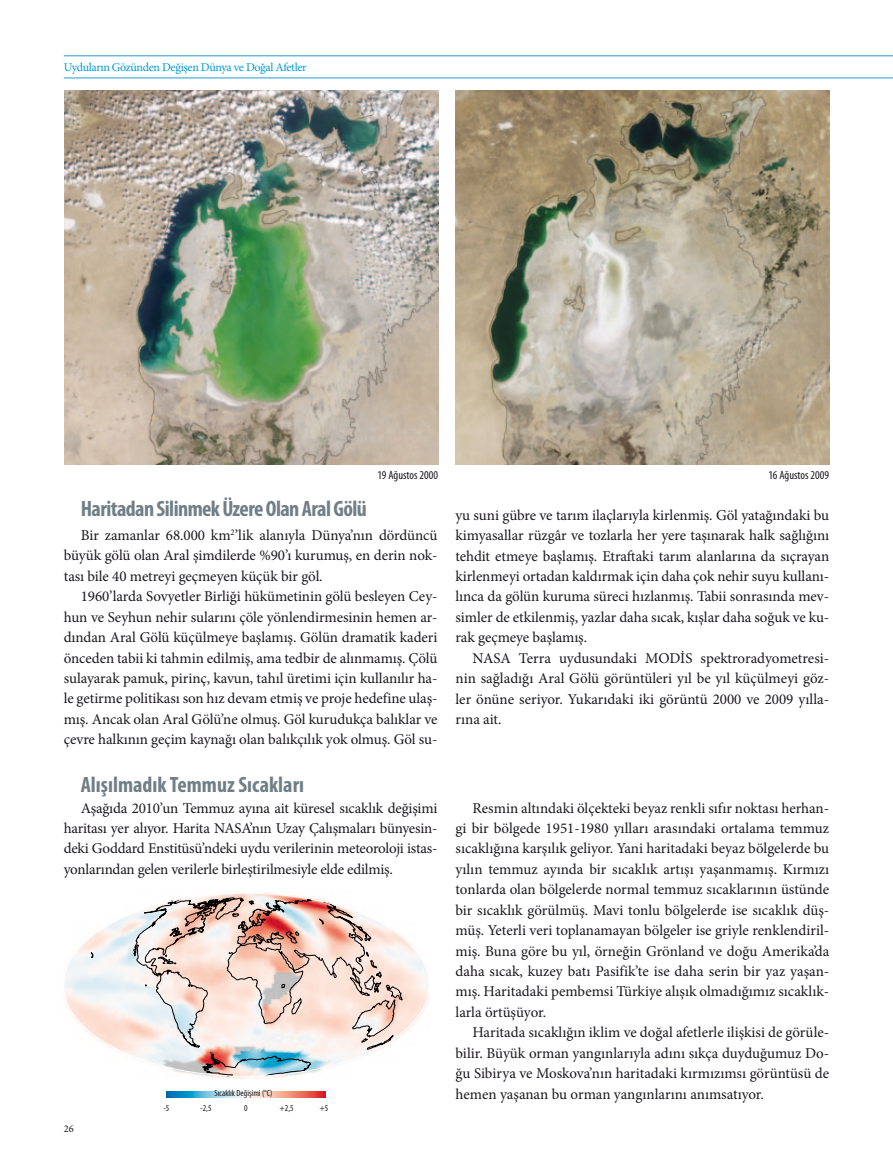
<style>
.page{position:relative;width:893px;height:1170px;background:#fff}
.page>*{position:absolute;margin:0;border:0;box-sizing:border-box;transform-origin:0 0}
.t1{font:700 condensed 22.2px "Myriad Pro";letter-spacing:-.025em;color:#707f87}
.t2{font:700 condensed 22.2px "Myriad Pro";color:#707f87}
.t3{font:15px/20.4px "Minion Pro";letter-spacing:-.005em;color:#1a171c;text-align:justify}
.t4{font:12px "Minion Pro";letter-spacing:-.03em;color:#009bd5}
.t5{font:condensed 12px "Myriad Pro";color:#1a171c}
.t6{font:10.35px "Minion Pro";color:#1a171c}
.t7{font:condensed 9px "Myriad Pro";color:#1a171c}
</style>
<div class="page">
<hr style="left:64px;top:56px;width:829px;height:1px;background:#2699d1">
<hr style="left:64px;top:78px;width:829px;height:1px;background:#2699d1">
<img style="left:65px;top:91px;width:373px;height:373px">
<img style="left:455px;top:91px;width:374px;height:373px">
<img style="left:65px;top:892px;width:364px;height:187px">
<svg style="left:91px;top:897px;width:312px;height:178px"></svg>
<img style="left:167px;top:1091px;width:159px;height:6px">
<p class="t4" style="left:64px;top:59px;width:244px">Uyduların Gözünden Değişen Dünya ve Doğal Afetler</p>
<p class="t5" style="left:377px;top:467px;width:62px">19 Ağustos 2000</p>
<p class="t5" style="left:768px;top:467px;width:62px">16 Ağustos 2009</p>
<h1 class="t1" style="left:81px;top:494px;width:288px">Haritadan Silinmek Üzere Olan Aral Gölü</h1>
<p class="t3" style="left:64px;top:525px;width:375px;text-indent:17px">Bir zamanlar 68.000 km<sup>2</sup>’lik alanıyla Dünya’nın dördüncü büyük gölü olan Aral şimdilerde %90’ı kurumuş, en derin nok&shy;tası bile 40 metreyi geçmeyen küçük bir göl.</p>
<p class="t3" style="left:64px;top:586px;width:375px;text-indent:17px">1960’larda Sovyetler Birliği hükümetinin gölü besleyen Cey&shy;hun ve Seyhun nehir sularını çöle yönlendirmesinin hemen ar&shy;dından Aral Gölü küçülmeye başlamış. Gölün dramatik kaderi önceden tabii ki tahmin edilmiş, ama tedbir de alınmamış. Çölü sulayarak pamuk, pirinç, kavun, tahıl üretimi için kullanılır ha&shy;le getirme politikası son hız devam etmiş ve proje hedefine ulaş&shy;mış. Ancak olan Aral Gölü’ne olmuş. Göl kurudukça balıklar ve çevre halkının geçim kaynağı olan balıkçılık yok olmuş. Göl su-</p>
<p class="t3" style="left:455px;top:504px;width:375px">yu suni gübre ve tarım ilaçlarıyla kirlenmiş. Göl yatağındaki bu kimyasallar rüzgâr ve tozlarla her yere taşınarak halk sağlığını tehdit etmeye başlamış. Etraftaki tarım alanlarına da sıçrayan kirlenmeyi ortadan kaldırmak için daha çok nehir suyu kullanı&shy;lınca da gölün kuruma süreci hızlanmış. Tabii sonrasında mev&shy;simler de etkilenmiş, yazlar daha sıcak, kışlar daha soğuk ve ku&shy;rak geçmeye başlamış.</p>
<p class="t3" style="left:455px;top:647px;width:375px;text-indent:17px">NASA Terra uydusundaki MODİS spektroradyometresi&shy;nin sağladığı Aral Gölü görüntüleri yıl be yıl küçülmeyi göz&shy;ler önüne seriyor. Yukarıdaki iki görüntü 2000 ve 2009 yılla&shy;rına ait.</p>
<h1 class="t2" style="left:81px;top:770px;width:225px">Alışılmadık Temmuz Sıcakları</h1>
<p class="t3" style="left:64px;top:797px;width:375px;text-indent:17px">Aşağıda 2010’un Temmuz ayına ait küresel sıcaklık değişimi haritası yer alıyor. Harita NASA’nın Uzay Çalışmaları bünyesin&shy;deki Goddard Enstitüsü’ndeki uydu verilerinin meteoroloji istas&shy;yonlarından gelen verilerle birleştirilmesiyle elde edilmiş.</p>
<p class="t3" style="left:455px;top:797px;width:375px;text-indent:17px">Resmin altındaki ölçekteki beyaz renkli sıfır noktası herhan&shy;gi bir bölgede 1951-1980 yılları arasındaki ortalama temmuz sıcaklığına karşılık geliyor. Yani haritadaki beyaz bölgelerde bu yılın temmuz ayında bir sıcaklık artışı yaşanmamış. Kırmızı tonlarda olan bölgelerde normal temmuz sıcaklarının üstünde bir sıcaklık görülmüş. Mavi tonlu bölgelerde ise sıcaklık düş&shy;müş. Yeterli veri toplanamayan bölgeler ise griyle renklendiril&shy;miş. Buna göre bu yıl, örneğin Grönland ve doğu Amerika’da daha sıcak, kuzey batı Pasifik’te ise daha serin bir yaz yaşan&shy;mış. Haritadaki pembemsi Türkiye alışık olmadığımız sıcaklık&shy;larla örtüşüyor.</p>
<p class="t3" style="left:455px;top:1022px;width:375px;text-indent:17px">Haritada sıcaklığın iklim ve doğal afetlerle ilişkisi de görüle&shy;bilir. Büyük orman yangınlarıyla adını sıkça duyduğumuz Do&shy;ğu Sibirya ve Moskova’nın haritadaki kırmızımsı görüntüsü de hemen yaşanan bu orman yangınlarını anımsatıyor.</p>
<p class="t7" style="left:214px;top:1087px;width:60px">Sıcaklık Değişimi (°C)</p>
<p class="t6" style="left:64px;top:1121px;width:11px">26</p>
<p class="t7" style="left:163px;top:1102px;width:7px">-5</p>
<p class="t7" style="left:200px;top:1102px;width:13px">-2,5</p>
<p class="t7" style="left:244px;top:1102px;width:5px">0</p>
<p class="t7" style="left:280px;top:1102px;width:16px">+2,5</p>
<p class="t7" style="left:319px;top:1102px;width:10px">+5</p>
</div>
